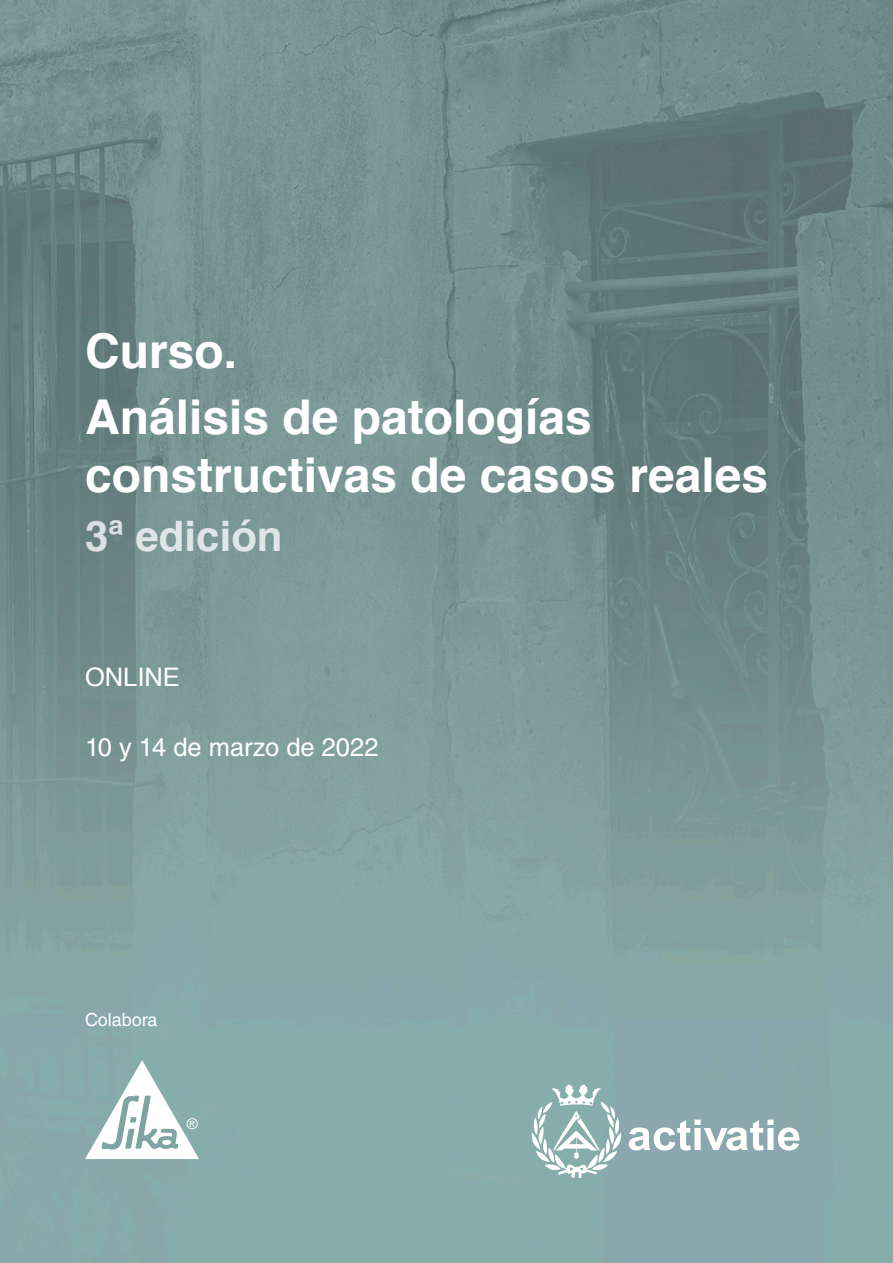
<style>
.page{position:relative;width:893px;height:1263px;background:#fff}
.page>*{position:absolute;margin:0;border:0;box-sizing:border-box;transform-origin:0 0}
.t1{font:700 48px/66.2px "Helvetica";color:#fff}
.t2{font:700 42px "Helvetica";color:rgb(255 255 255/.76)}
.t3{font:25.5px "Helvetica LT Std";color:#fff}
.t4{font:25.5px "Helvetica";color:#fff}
.t5{font:18px "Helvetica LT Std";color:#fff}
</style>
<div class="page">
<img style="left:0;top:0;width:893px;height:1263px">
<svg style="left:629px;top:1119px;width:170px;height:31px"></svg>
<svg style="left:531px;top:1084px;width:90px;height:94px"></svg>
<svg style="left:85px;top:1060px;width:114px;height:99px"></svg>
<p class="t1" style="left:85px;top:321px;width:508px">Curso.<br>Análisis de patologías</p>
<p class="t1" style="left:85px;top:445px;width:685px">constructivas de casos reales</p>
<p class="t2" style="left:85px;top:519px;width:199px">3ª edición</p>
<p class="t4" style="left:85px;top:667px;width:96px">ONLINE</p>
<p class="t3" style="left:85px;top:738px;width:295px">10 y 14 de marzo de 2022</p>
<p class="t5" style="left:85px;top:1013px;width:74px">Colabora</p>
</div>
